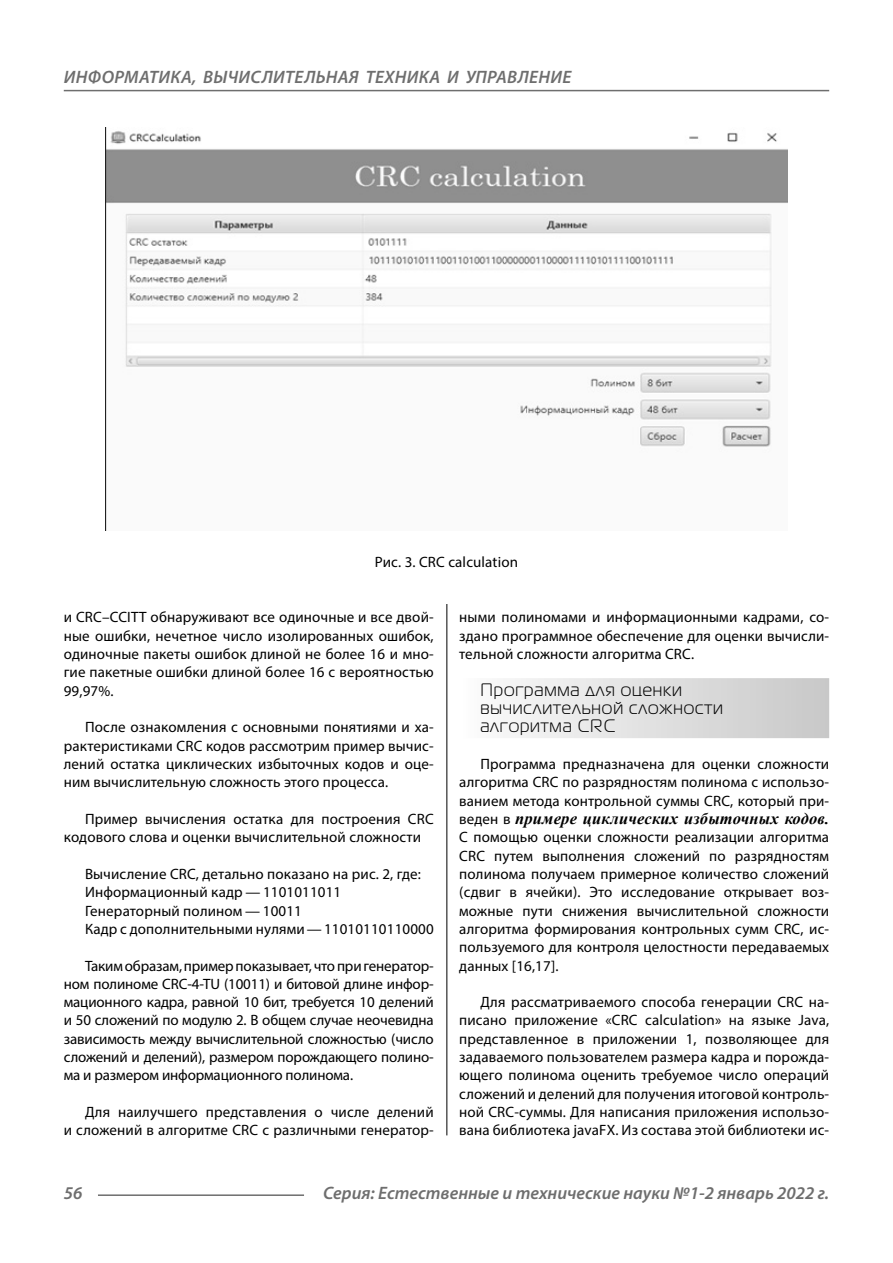
<style>
.page{position:relative;width:893px;height:1263px;background:#fff}
.page>*{position:absolute;margin:0;border:0;box-sizing:border-box;transform-origin:0 0}
.t1{font:italic 600 18px "Myriad Pro";color:#6e6e6e}
.Subheaders_3lines{font:18px/18.3px "Magistral C";letter-spacing:.05em;color:#000}
.Normal{font:italic 700 16.5px "Times New Roman";letter-spacing:.01em;color:#000}
.Normal-2{font:15px/18.3px "Myriad Pro";letter-spacing:.01em;color:#000;text-align:justify}
.Normal_0{font:15px "Myriad Pro";letter-spacing:.01em;color:#000}
.podpis{font:15px "Myriad Pro";letter-spacing:.01em;color:#000}
.s1{font-family:"Myriad Pro";font-weight:400;font-style:normal;font-size:15px}
</style>
<div class="page">
<hr style="left:446px;top:128px;width:1px;height:1007px;background:#000">
<div style="left:459px;top:678px;width:370px;height:60px;background:linear-gradient(to right,#fcfcfc,#c8c8c8)"></div>
<div style="left:64px;top:128px;width:765px;height:476px;background:#fff"></div>
<img style="left:105px;top:128px;width:683px;height:403px">
<hr style="left:98px;top:1194px;width:206px;height:2px;background:#6e6e6e">
<hr style="left:64px;top:90px;width:765px;height:1px;background:#6e6e6e">
<p class="t1" style="left:64px;top:66px;width:25px">Информатика</p>
<p class="t1" style="left:192px;top:66px;width:59px">, вычислител</p>
<p class="t1" style="left:316px;top:66px;width:23px">ьная</p>
<p class="t1" style="left:366px;top:66px;width:12px">техника</p>
<p class="t1" style="left:447px;top:66px;width:31px">и управление</p>
<p class="podpis" style="left:375px;top:553px;width:145px">Рис. 3. CRC calculation</p>
<p class="Normal-2" style="left:64px;top:608px;width:371px">и CRC–CCITT обнаруживают все одиночные и все двой&shy;ные ошибки, нечетное число изолированных ошибок, одиночные пакеты ошибок длиной не более 16 и мно&shy;гие пакетные ошибки длиной более 16 с вероятностью 99,97%.</p>
<p class="Normal-2" style="left:64px;top:718px;width:371px;text-indent:21px">После ознакомления с основными понятиями и ха&shy;рактеристиками CRC кодов рассмотрим пример вычис&shy;лений остатка циклических избыточных кодов и оце&shy;ним вычислительную сложность этого процесса.</p>
<p class="Normal-2" style="left:64px;top:809px;width:371px;text-indent:21px">Пример вычисления остатка для построения CRC кодового слова и оценки вычислительной сложности</p>
<p class="Normal-2" style="left:85px;top:864px;width:338px">Вычисление CRC, детально показано на рис. 2, где:</p>
<p class="Normal_0" style="left:85px;top:883px;width:258px">Информационный кадр — 1101011011</p>
<p class="Normal_0" style="left:85px;top:901px;width:218px">Генераторный полином — 10011</p>
<p class="Normal_0" style="left:85px;top:919px;width:350px">Кадр с дополнительными нулями—11010110110000</p>
<p class="Normal-2" style="left:64px;top:956px;width:371px;text-indent:21px">Таким образам, пример показывает, что при генератор&shy;ном полиноме CRC‑4-TU (10011) и битовой длине инфор&shy;мационного кадра, равной 10 бит, требуется 10 делений и 50 сложений по модулю 2. В общем случае неочевидна зависимость между вычислительной сложностью (число сложений и делений), размером порождающего полино&shy;ма и размером информационного полинома.</p>
<p class="Normal-2" style="left:64px;top:1103px;width:371px;text-align:right">Для наилучшего представления о числе делений<br>и сложений в алгоритме CRC с различными генератор-</p>
<p class="Normal-2" style="left:459px;top:608px;width:371px">ными полиномами и информационными кадрами, со&shy;здано программное обеспечение для оценки вычисли&shy;тельной сложности алгоритма CRC.</p>
<p class="Subheaders_3lines" style="left:480px;top:680px;width:244px">Программа для оценки вычислительной сложности алгоритма CRC</p>
<p class="Normal-2" style="left:459px;top:754px;width:371px;text-indent:21px">Программа предназначена для оценки сложности алгоритма CRC по разрядностям полинома с использо&shy;ванием метода контрольной суммы CRC, который при-</p>
<p class="Normal" style="left:459px;top:807px;width:371px"><span class="s1">веден в</span> примере циклических избыточных кодов.</p>
<p class="Normal-2" style="left:459px;top:828px;width:371px">С помощью оценки сложности реализации алгоритма CRC путем выполнения сложений по разрядностям полинома получаем примерное количество сложений (сдвиг в ячейки). Это исследование открывает воз&shy;можные пути снижения вычислительной сложности алгоритма формирования контрольных сумм CRC, ис&shy;пользуемого для контроля целостности передаваемых данных [16,17].</p>
<p class="Normal-2" style="left:459px;top:993px;width:371px;text-indent:21px">Для рассматриваемого способа генерации CRC на&shy;писано приложение «CRC calculation» на языке Java, представленное в приложении 1, позволяющее для задаваемого пользователем размера кадра и порожда&shy;ющего полинома оценить требуемое число операций сложений и делений для получения итоговой контроль&shy;ной CRC-суммы. Для написания приложения использо&shy;вана библиотека javaFX. Из состава этой библиотеки ис-</p>
<p class="t1" style="left:64px;top:1182px;width:20px">56</p>
<p class="t1" style="left:323px;top:1182px;width:508px">Серия: Естественные и технические науки №1-2 январь 2022 г.</p>
</div>
